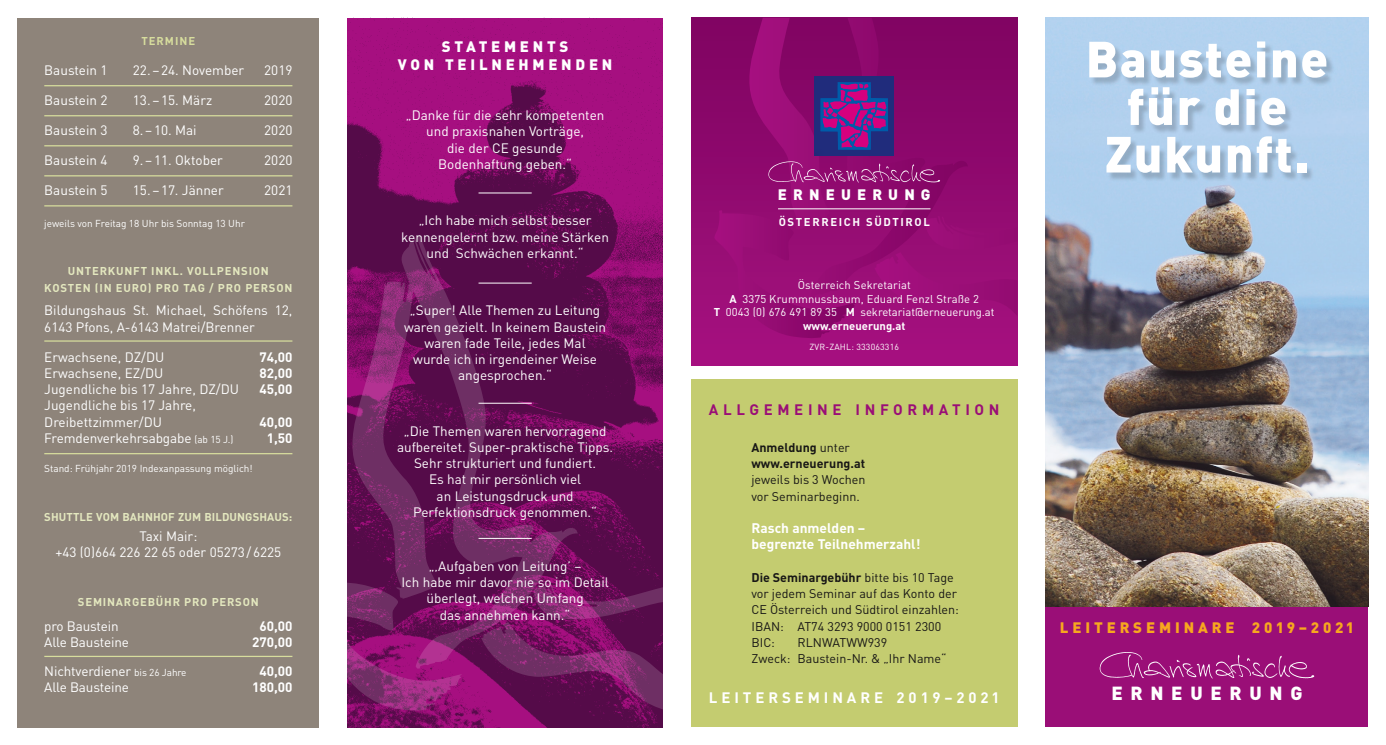
<style>
.page{position:relative;width:1386px;height:745px;background:#fff}
.page>*{position:absolute;margin:0;border:0;box-sizing:border-box;transform-origin:0 0}
.t1{font:900 50px/47.5px "DIN";letter-spacing:.03em;color:#fff;text-align:center}
.t2{font:900 18.75px "DIN";letter-spacing:.41em;color:#fff}
.t3{font:900 15px/18px "DIN";letter-spacing:.25em;color:#fff;text-align:center}
.t4{font:700 15px "DIN";letter-spacing:.26em;color:#fff}
.t5{font:900 15px "DIN";letter-spacing:.26em;color:#f7a71f}
.t6{font:700 15px "DIN";letter-spacing:.31em;color:#9a0e77}
.t7{font:900 15px "DIN";letter-spacing:.41em;color:#fff}
.t8{font:700 13.75px/16.2px "DIN";color:#fff}
.t9{font:13.5px/16.2px "DIN";color:#fff;text-align:center}
.t10{font:700 13.5px "DIN";color:#fff}
.t11{font:12.5px/16.2px "DIN";color:#181716}
.t12{font:700 12.5px/16.2px "DIN";color:#181716}
.t13{font:11.25px/13.5px "DIN";letter-spacing:.01em;color:#fff;text-align:center}
.t14{font:700 11.25px/16.2px "DIN";letter-spacing:.07em;color:#e4e8bf;text-align:center}
.t15{font:700 11.25px "DIN";letter-spacing:.01em;color:#e4e8bf}
.t16{font:700 11.25px "DIN";letter-spacing:.145em;color:#fff}
.t17{font:700 11.25px "DIN";letter-spacing:.09em;color:#d7dd9d}
.t18{font:10px "DIN";color:#fff}
.t19{font:8.75px "DIN";letter-spacing:.02em;color:#fff}
.s1{font-size:10px}
.s2{font-weight:700}
.s3{font-weight:400}
</style>
<div class="page">
<img style="left:347px;top:18px;width:316px;height:708px">
<div style="left:18px;top:18px;width:301px;height:708px;background:#8e847a"></div>
<div style="left:1045px;top:606px;width:323px;height:120px;background:#9a0e77"></div>
<img style="left:1045px;top:18px;width:323px;height:588px">
<div style="left:691px;top:18px;width:326px;height:347px;background:linear-gradient(to bottom,#7f0361,#a5117f)"></div>
<svg style="left:748px;top:18px;width:219px;height:279px;background:#8d086c"></svg>
<svg style="left:713px;top:210px;width:142px;height:129px;background:#990d75"></svg>
<svg style="left:874px;top:216px;width:143px;height:100px;background:#990d76"></svg>
<svg style="left:768px;top:161px;width:172px;height:21px;background:#9a227d"></svg>
<div style="left:814px;top:76px;width:80px;height:80px;background:#202c7c"></div>
<svg style="left:820px;top:82px;width:68px;height:68px"></svg>
<hr style="left:778px;top:208px;width:152px;height:1px;background:#fff">
<div style="left:691px;top:379px;width:326px;height:347px;background:#c4cc70"></div>
<svg style="left:1099px;top:652px;width:215px;height:26px"></svg>
<div style="left:1090px;top:43px;width:244px;height:139px;background:#181716;opacity:.2"></div>
<hr style="left:44px;top:85px;width:248px;height:1px;background:#d7dd9d">
<hr style="left:44px;top:115px;width:248px;height:1px;background:#d7dd9d">
<hr style="left:44px;top:145px;width:248px;height:1px;background:#d7dd9d">
<hr style="left:44px;top:175px;width:248px;height:1px;background:#d7dd9d">
<hr style="left:44px;top:205px;width:248px;height:1px;background:#d7dd9d">
<hr style="left:44px;top:340px;width:248px;height:1px;background:#d7dd9d">
<hr style="left:44px;top:453px;width:248px;height:1px;background:#d7dd9d">
<hr style="left:44px;top:655px;width:248px;height:1px;background:#d7dd9d">
<hr style="left:478px;top:192px;width:53px;height:1px;background:#fff">
<svg style="left:351px;top:235px;width:226px;height:433px;background:#641456"></svg>
<svg style="left:347px;top:578px;width:115px;height:133px;background:#801b6a"></svg>
<svg style="left:481px;top:576px;width:182px;height:146px;background:#71175f"></svg>
<p class="t17" style="left:141px;top:33px;width:56px">TERMINE</p>
<p class="t9" style="left:44px;top:62px;width:65px">Baustein 1</p>
<p class="t9" style="left:133px;top:62px;width:113px">22.–24. November</p>
<p class="t9" style="left:264px;top:62px;width:30px">2019</p>
<p class="t9" style="left:44px;top:92px;width:65px">Baustein 2</p>
<p class="t9" style="left:133px;top:92px;width:81px">13.–15. März</p>
<p class="t9" style="left:264px;top:92px;width:30px">2020</p>
<p class="t9" style="left:44px;top:122px;width:65px">Baustein 3</p>
<p class="t9" style="left:133px;top:122px;width:65px">8.–10. Mai</p>
<p class="t9" style="left:264px;top:122px;width:30px">2020</p>
<p class="t9" style="left:44px;top:152px;width:65px">Baustein 4</p>
<p class="t9" style="left:133px;top:152px;width:91px">9.–11. Oktober</p>
<p class="t9" style="left:264px;top:152px;width:30px">2020</p>
<p class="t9" style="left:44px;top:182px;width:65px">Baustein 5</p>
<p class="t9" style="left:133px;top:182px;width:92px">15.–17. Jänner</p>
<p class="t9" style="left:264px;top:182px;width:30px">2021</p>
<p class="t18" style="left:44px;top:216px;width:202px">jeweils von Freitag 18 Uhr bis Sonntag 13 Uhr</p>
<p class="t14" style="left:44px;top:262px;width:250px">UNTERKUNFT INKL. VOLLPENSION<br>KOSTEN (IN EURO) PRO TAG / PRO PERSON</p>
<p class="t9" style="left:44px;top:302px;width:250px;text-align:left">Bildungshaus St. Michael, Schöfens 12,<br>6143 Pfons, A-6143 Matrei/Brenner</p>
<p class="t9" style="left:44px;top:348px;width:122px">Erwachsene, DZ/DU</p>
<p class="t10" style="left:259px;top:348px;width:35px">74,00</p>
<p class="t9" style="left:44px;top:364px;width:121px">Erwachsene, EZ/DU</p>
<p class="t10" style="left:259px;top:364px;width:35px">82,00</p>
<p class="t9" style="left:44px;top:381px;width:196px">Jugendliche bis 17 Jahre, DZ/DU</p>
<p class="t10" style="left:259px;top:380px;width:35px">45,00</p>
<p class="t9" style="left:44px;top:397px;width:153px;text-align:left">Jugendliche bis 17 Jahre,<br>Dreibettzimmer/DU</p>
<p class="t10" style="left:259px;top:413px;width:35px">40,00</p>
<p class="t9" style="left:44px;top:429px;width:191px">Fremdenverkehrsabgabe <span class="s1">(ab 15 J.)</span></p>
<p class="t10" style="left:267px;top:429px;width:27px">1,50</p>
<p class="t18" style="left:44px;top:461px;width:210px">Stand: Frühjahr 2019 Indexanpassung möglich!</p>
<p class="t15" style="left:44px;top:509px;width:250px">SHUTTLE VOM BAHNHOF ZUM BILDUNGSHAUS:</p>
<p class="t9" style="left:55px;top:527px;width:227px">Taxi Mair:<br>+43 (0)664 226 22 65 oder 05273/6225</p>
<p class="t14" style="left:78px;top:592px;width:182px">SEMINARGEBÜHR PRO PERSON</p>
<p class="t9" style="left:44px;top:617px;width:76px">pro Baustein</p>
<p class="t10" style="left:259px;top:616px;width:35px">60,00</p>
<p class="t9" style="left:44px;top:633px;width:86px">Alle Bausteine</p>
<p class="t10" style="left:252px;top:633px;width:42px">270,00</p>
<p class="t9" style="left:44px;top:662px;width:144px">Nichtverdiener <span class="s1">bis 26 Jahre</span></p>
<p class="t10" style="left:259px;top:661px;width:35px">40,00</p>
<p class="t9" style="left:44px;top:678px;width:86px">Alle Bausteine</p>
<p class="t10" style="left:252px;top:678px;width:42px">180,00</p>
<p class="t3" style="left:398px;top:36px;width:216px">STATEMENTS<br>VON TEILNEHMENDEN</p>
<p class="t9" style="left:406px;top:107px;width:200px">„Danke für die sehr kompetenten und praxisnahen Vorträge,<br>die der CE gesunde<br>Bodenhaftung geben.“</p>
<p class="t9" style="left:401px;top:212px;width:209px">„Ich habe mich selbst besser kennengelernt bzw. meine Stärken und Schwächen erkannt.“</p>
<p class="t9" style="left:404px;top:302px;width:204px">„Super! Alle Themen zu Leitung waren gezielt. In keinem Baustein waren fade Teile, jedes Mal<br>wurde ich in irgendeiner Weise angesprochen.“</p>
<p class="t9" style="left:397px;top:422px;width:218px">„Die Themen waren hervorragend aufbereitet. Super-praktische Tipps.<br>Sehr strukturiert und fundiert.<br>Es hat mir persönlich viel<br>an Leistungsdruck und<br>Perfektionsdruck genommen.“</p>
<p class="t9" style="left:401px;top:557px;width:209px">„‚Aufgaben von Leitung’ –<br>Ich habe mir davor nie so im Detail überlegt, welchen Umfang<br>das annehmen kann.“</p>
<p class="t7" style="left:778px;top:184px;width:154px">ERNEUERUNG</p>
<p class="t16" style="left:778px;top:214px;width:153px">ÖSTERREICH SÜDTIROL</p>
<p class="t13" style="left:714px;top:278px;width:282px">Österreich Sekretariat<br><span class="s2">A</span> 3375 Krummnussbaum, Eduard Fenzl Straße 2<br><span class="s2">T</span> 0043 (0) 676 491 89 35 <span class="s2">M</span> sekretariat@erneuerung.at <span class="s2">www.erneuerung.at</span></p>
<p class="t19" style="left:809px;top:341px;width:91px">ZVR-ZAHL: 333063316</p>
<h1 class="t1" style="left:1085px;top:33px;width:244px">Bausteine für die<br>Zukunft.</h1>
<p class="t6" style="left:709px;top:400px;width:292px">ALLGEMEINE INFORMATION</p>
<p class="t12" style="left:751px;top:438px;width:115px">Anmeldung <span class="s3">unter </span>www.erneuerung.at</p>
<p class="t11" style="left:751px;top:471px;width:116px">jeweils bis 3 Wochen vor Seminarbeginn.</p>
<p class="t8" style="left:751px;top:519px;width:170px">Rasch anmelden – begrenzte Teilnehmerzahl!</p>
<p class="t11" style="left:751px;top:568px;width:209px"><span class="s2">Die Seminargebühr</span> bitte bis 10 Tage vor jedem Seminar auf das Konto der<br>CE Österreich und Südtirol einzahlen:<br>IBAN: AT74 3293 9000 0151 2300<br>BIC:</p>
<p class="t5" style="left:1059px;top:617px;width:296px">LEITERSEMINARE 2019–2021</p>
<p class="t11" style="left:751px;top:633px;width:197px;text-indent:46px">RLNWATWW939<br>Zweck: Baustein-Nr. &amp; „Ihr Name“</p>
<p class="t4" style="left:709px;top:687px;width:292px">LEITERSEMINARE 2019–2021</p>
<h2 class="t2" style="left:1111px;top:680px;width:192px">ERNEUERUNG</h2>
</div>
